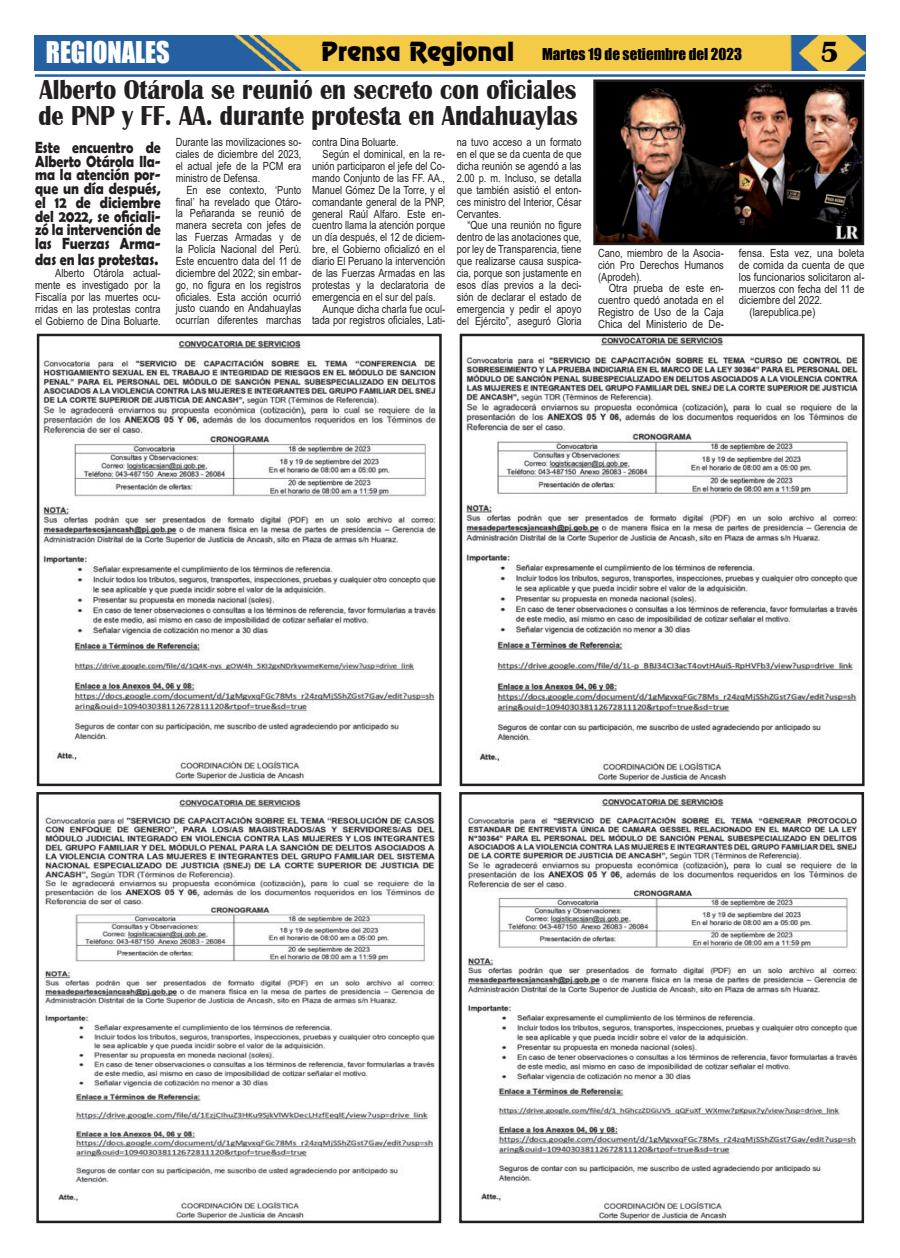
<style>
.page{position:relative;width:900px;height:1258px;background:#fff}
.page>*{position:absolute;margin:0;border:0;box-sizing:border-box;transform-origin:0 0}
.t1{font:700 30px "Britannic";color:#020000}
.t2{font:700 28.12px/26.2px "Britannic";color:#231f20;scale:.87 1}
.t3{font:27.5px "Impact";color:#fff;scale:.96 1}
.t4{font:700 16.25px/13.8px "Berlin Sans FB Demi";color:#231f20;text-align:justify;scale:.85 1}
.t5{font:15px "Impact";color:#000}
.t6{font:11.25px/11.9px "Arial";color:#231f20;text-align:justify;scale:.82 1}
.t7{font:11.25px/11.9px "Arial";color:#231f20;text-align:justify;scale:.85 1}
.s1{font-family:"Renfrew Normal";font-size:23.75px;color:#020000}
</style>
<div class="page">
<hr style="left:35px;top:74px;width:830px;height:3px;background:#2361a2">
<img style="left:35px;top:35px;width:830px;height:36px">
<img style="left:597px;top:83px;width:263px;height:158px">
<div style="left:593px;top:79px;width:271px;height:166px;border:3px solid #231f20"></div>
<img style="left:44px;top:798px;width:392px;height:421px">
<div style="left:36px;top:792px;width:405px;height:431px;border:3px solid #231f20"></div>
<img style="left:41px;top:338px;width:395px;height:443px">
<div style="left:37px;top:334px;width:405px;height:452px;border:3px solid #231f20"></div>
<img style="left:467px;top:798px;width:391px;height:421px">
<div style="left:459px;top:792px;width:405px;height:431px;border:3px solid #231f20"></div>
<img style="left:465px;top:338px;width:394px;height:444px">
<div style="left:460px;top:334px;width:405px;height:452px;border:3px solid #231f20"></div>
<h3 class="t3" style="left:46px;top:37px;width:131px">REGIONALES</h3>
<h3 class="t5" style="left:321px;top:46px;width:422px"><span class="s1">Prensa Regional</span> Martes 19 de setiembre del 2023</h3>
<h1 class="t1" style="left:821px;top:37px;width:20px">5</h1>
<h2 class="t2" style="left:38px;top:76px;width:622px">Alberto Otárola se reunió en secreto con oficiales de PNP y FF. AA. durante protesta en Andahuaylas</h2>
<h3 class="t4" style="left:35px;top:141px;width:149px">Este encuentro de Alberto Otárola lla&shy;ma la atención por&shy;que un día después, el 12 de diciembre del 2022, se oficiali&shy;zó la intervención de las Fuerzas Arma-</h3>
<h3 class="t4" style="left:35px;top:254px;width:146px">das en las protestas.</h3>
<p class="t6" style="left:35px;top:268px;width:155px;text-indent:20px">Alberto Otárola actual&shy;mente es investigado por la Fiscalía por las muertes ocu&shy;rridas en las protestas contra el Gobierno de Dina Boluarte.</p>
<p class="t6" style="left:176px;top:137px;width:155px">Durante las movilizaciones so&shy;ciales de diciembre del 2023, el actual jefe de la PCM era ministro de Defensa.</p>
<p class="t6" style="left:176px;top:185px;width:155px;text-indent:11px">En ese contexto, ‘Punto final’ ha revelado que Otáro&shy;la Peñaranda se reunió de manera secreta con jefes de las Fuerzas Armadas y de la Policía Nacional del Perú.<br>Este encuentro data del 11 de diciembre del 2022; sin embar&shy;go, no figura en los registros oficiales. Esta acción ocurrió justo cuando en Andahuaylas ocurrían diferentes marchas</p>
<p class="t6" style="left:457px;top:137px;width:154px">na tuvo acceso a un formato en el que se da cuenta de que dicha reunión se agendó a las 2.00 p. m. Incluso, se detalla que también asistió el enton&shy;ces ministro del Interior, César Cervantes.</p>
<p class="t6" style="left:457px;top:219px;width:154px;text-indent:11px">“Que una reunión no figure dentro de las anotaciones que, por ley de Transparencia, tiene que realizarse causa suspica&shy;cia, porque son justamente en esos días previos a la deci&shy;sión de declarar el estado de emergencia y pedir el apoyo del Ejército”, aseguró Gloria</p>
<p class="t6" style="left:312px;top:137px;width:107px">contra Dina Boluarte.</p>
<p class="t6" style="left:323px;top:149px;width:151px">Según el dominical, en la re-</p>
<p class="t6" style="left:312px;top:161px;width:164px">unión participaron el jefe del Co-</p>
<p class="t6" style="left:312px;top:173px;width:164px">mando Conjunto de las FF. AA.,</p>
<p class="t6" style="left:312px;top:185px;width:164px">Manuel Gómez De la Torre, y el</p>
<p class="t6" style="left:312px;top:197px;width:164px">comandante general de la PNP,</p>
<p class="t6" style="left:312px;top:209px;width:164px">general Raúl Alfaro. Este en-</p>
<p class="t6" style="left:312px;top:221px;width:164px">cuentro llama la atención porque</p>
<p class="t6" style="left:312px;top:232px;width:164px">un día después, el 12 de diciem-</p>
<p class="t6" style="left:312px;top:243px;width:164px">bre, el Gobierno oficializó en el</p>
<p class="t6" style="left:312px;top:256px;width:164px">diario El Peruano la intervención</p>
<p class="t6" style="left:312px;top:268px;width:164px">de las Fuerzas Armadas en las</p>
<p class="t6" style="left:312px;top:280px;width:164px">protestas y la declaratoria de</p>
<p class="t6" style="left:312px;top:292px;width:152px">emergencia en el sur del país.</p>
<p class="t6" style="left:323px;top:304px;width:151px">Aunque dicha charla fue ocul-</p>
<p class="t6" style="left:312px;top:314px;width:164px">tada por registros oficiales, Lati-</p>
<p class="t7" style="left:739px;top:248px;width:149px">fensa. Esta vez, una boleta</p>
<p class="t7" style="left:739px;top:260px;width:149px">de comida da cuenta de que</p>
<p class="t7" style="left:739px;top:272px;width:149px">los funcionarios solicitaron al-</p>
<p class="t7" style="left:739px;top:284px;width:149px">muerzos con fecha del 11 de</p>
<p class="t7" style="left:739px;top:296px;width:100px">diciembre del 2022.</p>
<p class="t7" style="left:750px;top:307px;width:79px">(larepublica.pe)</p>
<p class="t6" style="left:598px;top:248px;width:155px">Cano, miembro de la Asocia&shy;ción Pro Derechos Humanos (Aprodeh).</p>
<p class="t7" style="left:598px;top:284px;width:149px;text-indent:11px">Otra prueba de este en&shy;cuentro quedó anotada en el Registro de Uso de la Caja Chica del Ministerio de De-</p>
</div>
